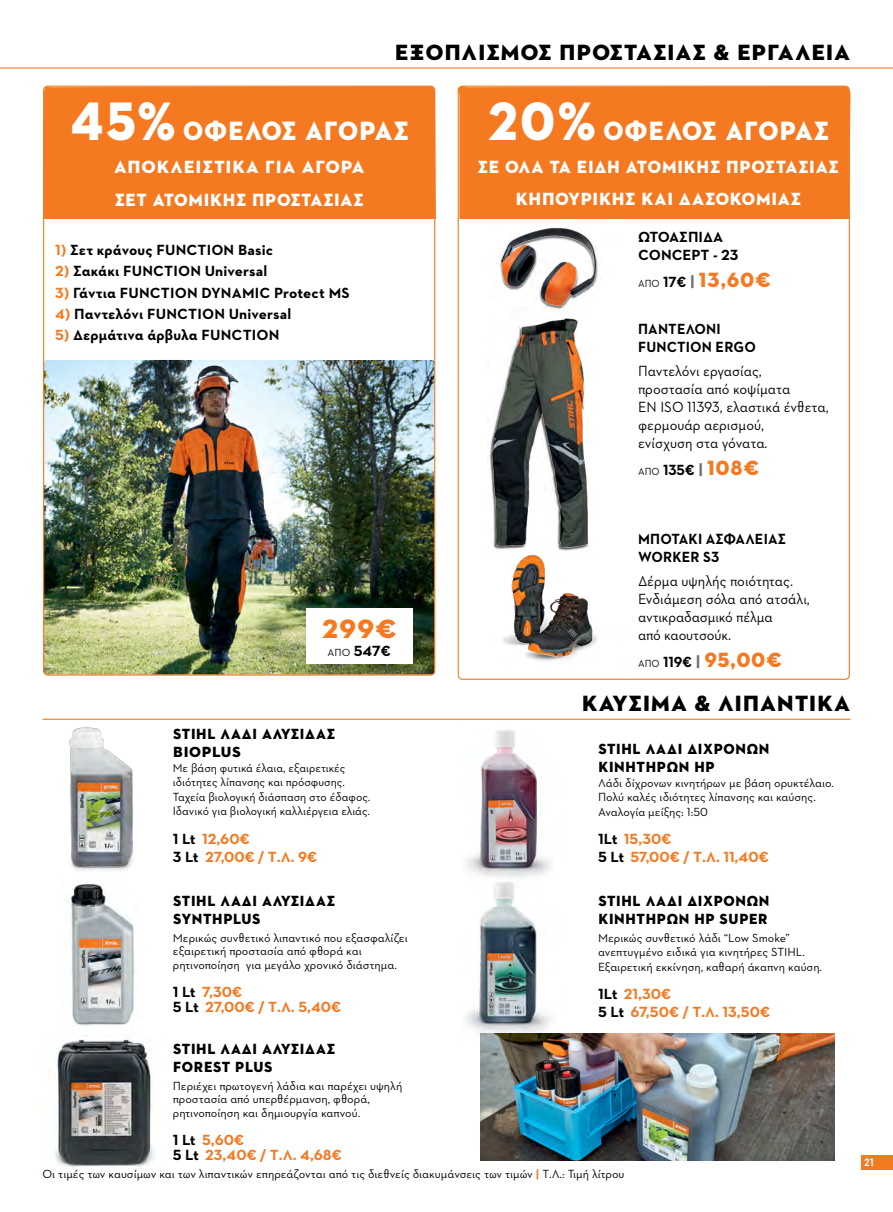
<style>
.page{position:relative;width:893px;height:1212px;background:#fff}
.page>*{position:absolute;margin:0;border:0;box-sizing:border-box;transform-origin:0 0}
.t1{font:27px "STIHL Contraface Display Titling";color:#fff;scale:.94 1}
.t2{font:27px "STIHL Contraface Display Titling";color:#f47920}
.t3{font:22.5px "STIHL Contraface Display Titling";color:#000}
.t4{font:21px "STIHL Contraface Display Titling";color:#f47920;scale:.95 1}
.t5{font:18px/31.5px "STIHL Contraface Display Titling";color:#fff;text-align:center;scale:.96 1}
.t6{font:18px/33px "STIHL Contraface Display Titling";color:#fff}
.t7{font:15px/18px "STIHL Contraface Text";color:#000;scale:.95 1}
.t8{font:700 15px/18px "STIHL Contraface Text";letter-spacing:.01em;color:#000}
.t9{font:15px/18px "STIHL Contraface Display Titling";color:#000;scale:.95 1}
.t10{font:700 15px/18px "STIHL Contraface Text";color:#f47920}
.t11{font:700 15px/18px "STIHL Contraface Text";letter-spacing:.01em;color:#000;scale:.95 1}
.t12{font:12px/14.4px "STIHL Contraface Text";color:#000}
.t13{font:700 10.5px "Roboto Condensed";color:#fff}
.s1{font-size:55.2px}
.s2{color:#f47920}
.s3{font-family:"STIHL Contraface Text";font-size:10.5px;color:#000}
.s4{font-family:"STIHL Contraface Text";font-weight:700;font-size:15px;color:#000}
.s5{font-size:15.75px;color:#6d6e71}
.s6{font-weight:400;font-size:10.5px}
.s7{font-family:"STIHL Contraface Display Titling";font-weight:400;font-size:15.75px;color:#6d6e71}
.s8{font-family:"STIHL Contraface Display Titling";font-weight:400;font-size:21px;color:#f47920}
.s9{color:#000}
.s10{font-weight:700;color:#f47920}
</style>
<div class="page">
<div style="left:861px;top:1154px;width:32px;height:15px;background:#f47920"></div>
<hr style="left:0;top:67px;width:893px;height:2px;background:#f47920">
<img style="left:69px;top:727px;width:65px;height:144px">
<img style="left:466px;top:890px;width:86px;height:143px">
<img style="left:68px;top:884px;width:67px;height:142px">
<img style="left:54px;top:1035px;width:101px;height:133px">
<img style="left:480px;top:1033px;width:355px;height:128px">
<img style="left:467px;top:730px;width:84px;height:160px">
<img style="left:45px;top:360px;width:388px;height:314px">
<div style="left:43px;top:86px;width:393px;height:133px;background:#f47920"></div>
<div style="left:306px;top:608px;width:106px;height:55px;background:#fff"></div>
<div style="left:458px;top:86px;width:391px;height:133px;background:#f47920"></div>
<img style="left:489px;top:321px;width:100px;height:221px">
<img style="left:457px;top:542px;width:141px;height:134px">
<img style="left:483px;top:215px;width:137px;height:106px">
<hr style="left:43px;top:719px;width:807px;height:1px;background:#f47920">
<h2 class="t3" style="left:394px;top:38px;width:458px">ΕΞΟΠΛΙΣΜΟΣ ΠΡΟΣΤΑΣΙΑΣ &amp; ΕΡΓΑΛΕΙΑ</h2>
<h1 class="t1" style="left:69px;top:114px;width:364px"><span class="s1">45%</span> ΟΦΕΛΟΣ ΑΓΟΡΑΣ</h1>
<h3 class="t6" style="left:114px;top:150px;width:253px">ΑΠΟΚΛΕΙΣΤΙΚΑ ΓΙΑ ΑΓΟΡΑ<br>ΣΕΤ ΑΤΟΜΙΚΗΣ ΠΡΟΣΤΑΣΙΑΣ</h3>
<p class="t8" style="left:55px;top:241px;width:219px"><span class="s2">1)</span> Σετ κράνους FU NCTION Basic</p>
<p class="t8" style="left:55px;top:262px;width:214px"><span class="s2">2)</span> Σακάκι FU NCTION Universal</p>
<p class="t8" style="left:55px;top:283px;width:296px"><span class="s2">3)</span> Γάντια FU NCTION DYNAMIC Protect MS</p>
<p class="t8" style="left:55px;top:304px;width:237px"><span class="s2">4)</span> Παντελόνι FU NCTION Universal</p>
<p class="t8" style="left:55px;top:325px;width:226px"><span class="s2">5)</span> Δερμάτινα άρβυλα FU NCTION</p>
<h1 class="t1" style="left:487px;top:114px;width:366px"><span class="s1">20%</span> ΟΦΕΛΟΣ ΑΓΟΡΑΣ</h1>
<h3 class="t5" style="left:478px;top:151px;width:378px">ΣΕ ΟΛΑ ΤΑ ΕΙΔΗ ΑΤΟΜΙΚΗΣ ΠΡΟΣΤΑΣΙΑΣ<br>ΚΗΠΟΥΡΙΚΗΣ ΚΑΙ ΔΑΣΟΚΟΜΙΑΣ</h3>
<p class="t8" style="left:638px;top:228px;width:102px">ΩΤΟΑΣΠΙΔΑ<br>CONCEPT - 23</p>
<h3 class="t4" style="left:638px;top:267px;width:142px"><span class="s3">ΑΠΟ</span> <span class="s4">17€</span> <span class="s5">|</span> 13,60€</h3>
<p class="t11" style="left:638px;top:319px;width:125px">ΠΑΝΤΕΛΟΝΙ<br>FUNCTION ERGO</p>
<p class="t7" style="left:638px;top:361px;width:202px">Παντελόνι εργασίας, προστασία από κοψίματα<br>EN ISO 11393, ελαστικά ένθετα, φερμουάρ αερισμού,<br>ενίσχυση στα γόνατα.</p>
<p class="t11" style="left:638px;top:460px;width:129px"><span class="s6">ΑΠΟ</span> 135€ <span class="s7">|</span> <span class="s8">108€</span></p>
<h1 class="t2" style="left:321px;top:612px;width:77px">299€</h1>
<p class="t8" style="left:328px;top:642px;width:65px"><span class="s6">ΑΠΟ</span> 547€</p>
<p class="t9" style="left:173px;top:725px;width:173px">STIHL ΛΆΔΙ ΑΛΥΣΙΔΑΣ<br>BIOPLUS</p>
<p class="t12" style="left:173px;top:760px;width:199px">Με βάση φυτικά έλαια, εξαιρετικές ιδιότητες λίπανσης και πρόσφυσης.<br>Ταχεία βιολογική διάσπαση στο έδαφος.<br>Ιδανικό για βιολογική καλλιέργεια ελιάς.</p>
<p class="t10" style="left:173px;top:829px;width:146px"><span class="s9">1 Lt</span> 12,60€<br><span class="s9">3 Lt</span> 27,00€ / Τ.Λ. 9€</p>
<p class="t9" style="left:173px;top:892px;width:173px">STIHL ΛΆΔΙ ΑΛΥΣΙΔΑΣ<br>SYNTHPLUS</p>
<p class="t12" style="left:173px;top:931px;width:236px;line-height:13.5px">Μερικώς συνθετικό λιπαντικό που εξασφαλίζει εξαιρετική προστασία από φθορά και ρητινοποίηση για μεγάλο χρονικό διάστημα.</p>
<p class="t10" style="left:173px;top:985px;width:170px;line-height:15px"><span class="s9">1 Lt</span> 7,30€<br><span class="s9">5 Lt</span> 27,00€ / Τ.Λ. 5,40€</p>
<p class="t9" style="left:173px;top:1039px;width:173px">STIHL ΛΆΔΙ ΑΛΥΣΙΔΑΣ<br>FOREST PLUS</p>
<p class="t12" style="left:173px;top:1078px;width:231px;line-height:13.5px">Περιέχει πρωτογενή λάδια και παρέχει υψηλή προστασία από υπερθέρμανση, φθορά, ρητινοποίηση και δημιουργία καπνού.</p>
<p class="t10" style="left:173px;top:1132px;width:170px;line-height:15px"><span class="s9">1 Lt</span> 5,60€<br><span class="s9">5 Lt</span> 23,40€ / Τ.Λ. 4,68€</p>
<p class="t11" style="left:638px;top:529px;width:157px">ΜΠΟΤΑΚΙ ΑΣΦΑΛΕΙΑΣ<br>Wor ker S3</p>
<p class="t7" style="left:638px;top:571px;width:182px">Δέρμα υψηλής ποιότητας.<br>Ενδιάμεση σόλα από ατσάλι, αντικραδασμικό πέλμα<br>από καουτσούκ.</p>
<h3 class="t4" style="left:638px;top:646px;width:153px"><span class="s3">ΑΠΟ</span> <span class="s4">119€</span> <span class="s5">|</span> 95,00€</h3>
<h2 class="t3" style="left:582px;top:689px;width:270px">KAYΣΙΜΑ &amp; ΛΙΠΑΝΤΙΚΑ</h2>
<p class="t9" style="left:598px;top:740px;width:182px">STIHL ΛΆΔΙ ΔΊΧΡΟΝΩΝ<br>ΚΙΝΗΤΉΡΩΝ HP</p>
<p class="t12" style="left:598px;top:775px;width:238px">Λάδι δίχρονων κινητήρων με βάση ορυκτέλαιο.<br>Πολύ καλές ιδιότητες λίπανσης και καύσης.<br>Αναλογία μείξης: 1:50</p>
<p class="t10" style="left:598px;top:830px;width:172px"><span class="s9">1Lt</span> 15,30€<br><span class="s9">5 Lt</span> 57,00€ / Τ.Λ. 11,40€</p>
<p class="t9" style="left:598px;top:892px;width:182px">STIHL ΛΆΔΙ ΔΊΧΡΟΝΩΝ<br>ΚΙΝΗΤΉΡΩΝ HP SUPER</p>
<p class="t12" style="left:598px;top:930px;width:226px">Μερικώς συνθετικό λάδι “Low Smoke” ανεπτυγμένο ειδικά για κινητήρες STIHL.<br>Εξαιρετική εκκίνηση, καθαρή άκαπνη καύση.</p>
<p class="t10" style="left:598px;top:985px;width:174px"><span class="s9">1Lt</span> 21,30€<br><span class="s9">5 Lt</span> 67,50€ / Τ.Λ. 13,50€</p>
<p class="t12" style="left:43px;top:1167px;width:583px">Οι τιμές των καυσίμων και των λιπαντικών επηρεάζονται από τις διεθνείς διακυμάνσεις των τιμών <span class="s10">|</span> Τ.Λ.: Τιμή λίτρου</p>
<p class="t13" style="left:864px;top:1154px;width:12px">21</p>
</div>
